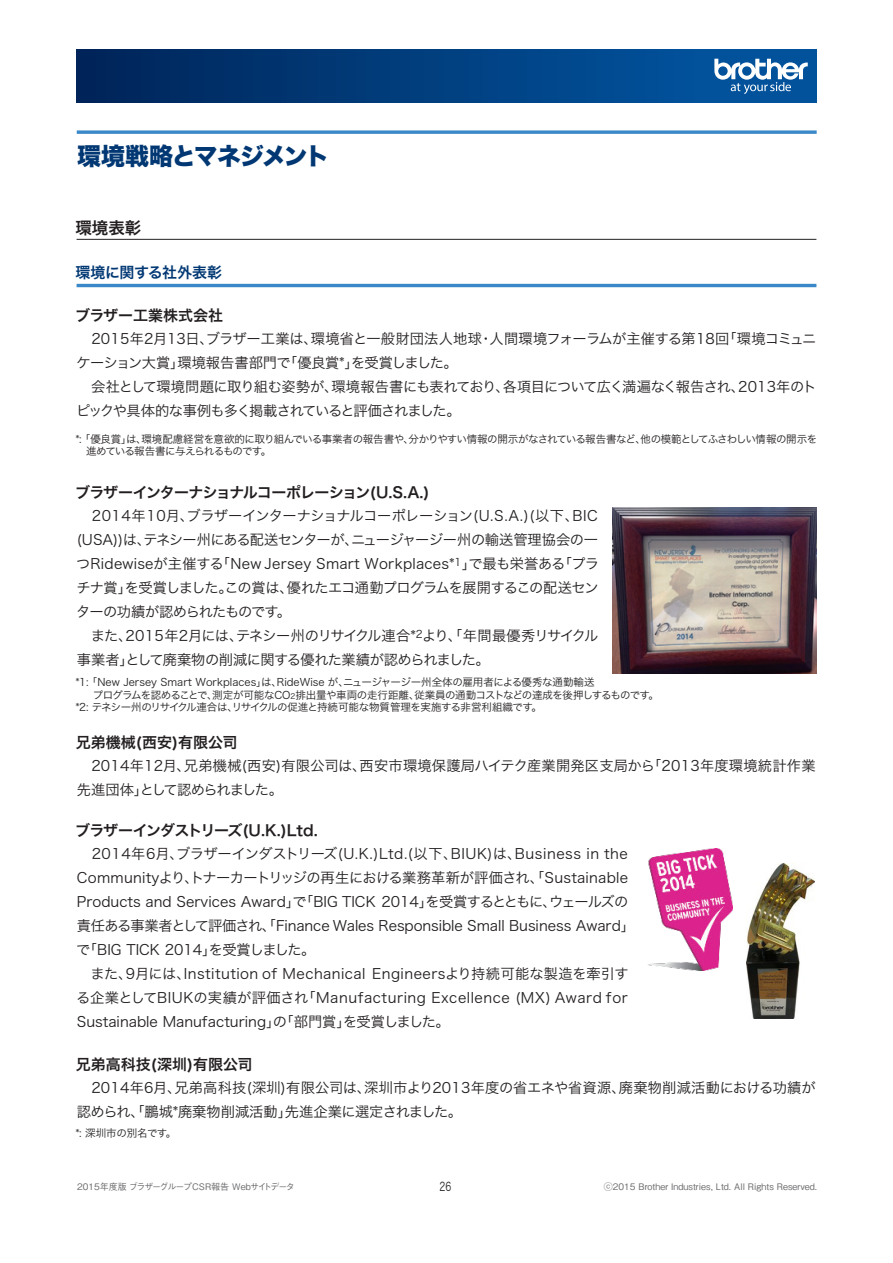
<style>
.page{position:relative;width:893px;height:1263px;background:#fff}
.page>*{position:absolute;margin:0;border:0;box-sizing:border-box;transform-origin:0 0}
.t1{font:24px "Hira Kaku Std W8";letter-spacing:-.045em;color:#013874}
.t2{font:16.5px "Hira Kaku Pro W6";color:#231f20}
.t3{font:15px "Hira Kaku Pro W6";letter-spacing:-.07em;color:#231f20}
.t4{font:15px "Hira Kaku Pro W6";color:#231f20}
.t5{font:15px "Hira Kaku Pro W6";letter-spacing:-.02em;color:#013874}
.t6{font:14.25px/24px "Hira Kaku Pro W3";color:#231f20}
.t7{font:14.25px/24px "Hira Kaku Pro W3";letter-spacing:-.03em;color:#231f20}
.t8{font:14.25px/24px "Hira Kaku Pro W3";letter-spacing:-.035em;color:#231f20}
.t9{font:14.25px "Hira Kaku Pro W3";letter-spacing:.035em;color:#231f20}
.t10{font:14.25px "Hira Kaku Pro W3";letter-spacing:.03em;color:#231f20}
.t11{font:12px "Hira Kaku Pro W3";color:#231f20;scale:.75 1}
.t12{font:10.5px/12.6px "Hira Kaku Pro W3";letter-spacing:-.035em;color:#231f20}
.t13{font:10.5px "Hira Kaku Pro W3";color:#231f20}
.t14{font:500 9px "Gothic BBB Pro";color:#6c6d70}
.t15{font:500 9px "Gothic BBB Pro";letter-spacing:-.03em;color:#6c6d70}
.s1{font-size:7.5px}
</style>
<div class="page">
<div style="left:76px;top:50px;width:741px;height:52px;background:linear-gradient(to right,#00265a,#0258a4)"></div>
<svg style="left:714px;top:59px;width:94px;height:35px"></svg>
<svg style="left:77px;top:130px;width:740px;height:4px;background:#5799cf"></svg>
<hr style="left:77px;top:239px;width:739px;height:1px;background:#231f20">
<hr style="left:77px;top:284px;width:739px;height:3px;background:#3b88c8">
<img style="left:612px;top:508px;width:204px;height:165px">
<img style="left:648px;top:848px;width:85px;height:123px">
<img style="left:747px;top:864px;width:67px;height:154px">
<p class="t1" style="left:77px;top:142px;width:254px">環境戦略とマネジメント</p>
<p class="t2" style="left:75px;top:213px;width:67px">環境表彰</p>
<p class="t5" style="left:75px;top:259px;width:148px">環境に関する社外表彰</p>
<p class="t4" style="left:75px;top:301px;width:150px">ブラザー工業株式会社</p>
<p class="t8" style="left:76px;top:325px;width:742px">　2015年2月13日、ブラザー工業は、環境省と一般財団法人地球・人間環境フォーラムが主催する第18回「環境コミュニケーション大賞」環境報告書部門で「優良賞*」を受賞しました。<br>　会社として環境問題に取り組む姿勢が、環境報告書にも表れており、各項目について広く満遍なく報告され、2013年のトピックや具体的な事例も多く掲載されていると評価されました。</p>
<p class="t12" style="left:76px;top:432px;width:743px">*: 「優良賞」は、環境配慮経営を意欲的に取り組んでいる事業者の報告書や、分かりやすい情報の開示がなされている報告書など、他の模範としてふさわしい情報の開示を　進めている報告書に与えられるものです。</p>
<p class="t3" style="left:75px;top:478px;width:356px">ブラザーインターナショナルコーポレーション(U.S.A.)</p>
<p class="t7" style="left:76px;top:502px;width:524px">　2014年10月、ブラザーインターナショナルコーポレーション(U.S.A.)(以下、BIC (USA))は、テネシー州にある配送センターが、ニュージャージー州の輸送管理協会の一つRidewiseが主催する「New Jersey Smart Workplaces*<sup>1</sup>」で最も栄誉ある「プラチナ賞」を受賞しました。この賞は、優れたエコ通勤プログラムを展開するこの配送センターの功績が認められたものです。<br>　また、2015年2月には、テネシー州のリサイクル連合*<sup>2</sup>より、「年間最優秀リサイクル事業者」として廃棄物の削減に関する優れた業績が認められました。</p>
<p class="t13" style="left:76px;top:673px;width:520px">*1: 「New Jersey Smart Workplaces」は、RideWise が、ニュージャージー州全体の雇用者による優秀な通勤輸送</p>
<p class="t12" style="left:93px;top:688px;width:568px">プログラムを認めることで、測定が可能なCO<span class="s1">2</span>排出量や車両の走行距離、従業員の通勤コストなどの達成を後押しするものです。</p>
<p class="t12" style="left:76px;top:700px;width:468px">*2: テネシー州のリサイクル連合は、リサイクルの促進と持続可能な物質管理を実施する非営利組織です。</p>
<p class="t4" style="left:76px;top:728px;width:163px">兄弟機械(西安)有限公司</p>
<p class="t6" style="left:77px;top:752px;width:740px">　2014年12月、兄弟機械(西安)有限公司は、西安市環境保護局ハイテク産業開発区支局から「2013年度環境統計作業先進団体」として認められました。</p>
<p class="t3" style="left:75px;top:817px;width:244px">ブラザーインダストリーズ(U.K.)Ltd.</p>
<p class="t9" style="left:77px;top:841px;width:553px">　2014年6月、ブラザーインダストリーズ(U.K.)Ltd.(以下、BIUK)は、Business in the</p>
<p class="t6" style="left:77px;top:865px;width:553px">Communityより、トナーカートリッジの再生における業務革新が評価され、「Sustainable</p>
<p class="t6" style="left:77px;top:889px;width:553px">Products and Services Award」で「BIG TICK 2014」を受賞するとともに、ウェールズの</p>
<p class="t6" style="left:77px;top:913px;width:560px">責任ある事業者として評価され、「Finance Wales Responsible Small Business Award」</p>
<p class="t6" style="left:76px;top:937px;width:241px">で「BIG TICK 2014」を受賞しました。</p>
<p class="t10" style="left:91px;top:961px;width:539px">また、9月には、Institution of Mechanical Engineersより持続可能な製造を牽引す</p>
<p class="t9" style="left:76px;top:985px;width:553px">る企業としてBIUKの実績が評価され「Manufacturing Excellence (MX) Award for</p>
<p class="t6" style="left:77px;top:1009px;width:374px">Sustainable Manufacturing」の「部門賞」を受賞しました。</p>
<p class="t4" style="left:76px;top:1050px;width:178px">兄弟高科技(深圳)有限公司</p>
<p class="t6" style="left:77px;top:1074px;width:740px">　2014年6月、兄弟高科技(深圳)有限公司は、深圳市より2013年度の省エネや省資源、廃棄物削減活動における功績が認められ、「鵬城*廃棄物削減活動」先進企業に選定されました。</p>
<p class="t12" style="left:76px;top:1126px;width:102px">*: 深圳市の別名です。</p>
<p class="t11" style="left:440px;top:1175px;width:17px">26</p>
<p class="t15" style="left:77px;top:1180px;width:219px">2015年度版 ブラザーグループCSR報告 Webサイトデータ</p>
<p class="t14" style="left:604px;top:1180px;width:215px">ⓒ2015 Brother Industries, Ltd. All Rights Reserved.</p>
</div>
